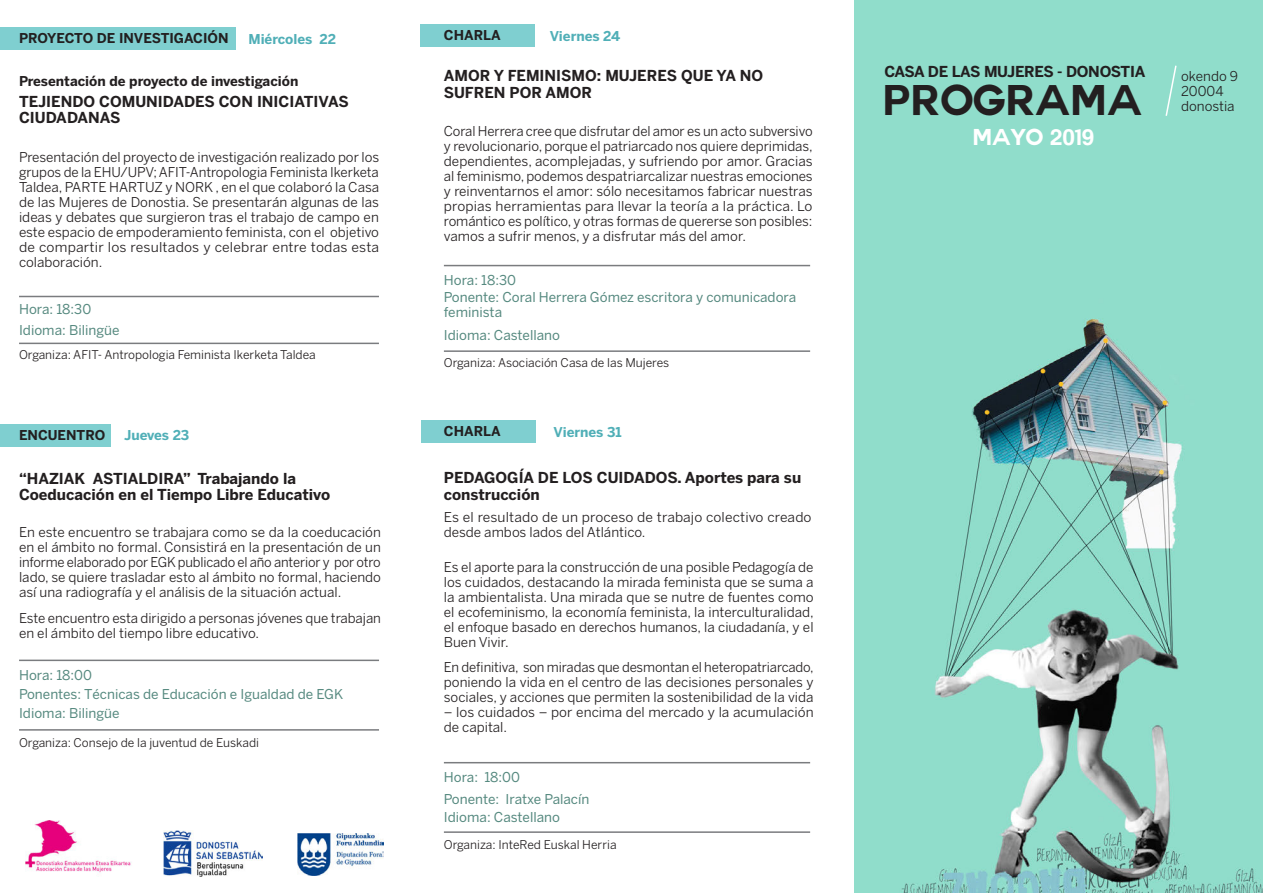
<style>
.page{position:relative;width:1263px;height:893px;background:#fff}
.page>*{position:absolute;margin:0;border:0;box-sizing:border-box;transform-origin:0 0}
.t1{font:700 42px "Couture";color:#231f20}
.t2{font:700 22.5px "Couture";color:#fff}
.t3{font:700 15px/16.5px "Benton Sans";color:#231f20}
.t4{font:700 15px "Benton Sans";letter-spacing:-.02em;color:#231f20}
.t5{font:13.5px/15px "Benton Sans";color:#231f20;text-align:justify}
.t6{font:13.5px/21.1px "Benton Sans";color:#55897f}
.t7{font:700 13.5px "Benton Sans";color:#231f20}
.t8{font:700 13.5px "Benton Sans";color:#50afb7}
.t9{font:12px "Benton Sans";color:#231f20}
</style>
<div class="page">
<img style="left:854px;top:0;width:409px;height:893px">
<img style="left:26px;top:821px;width:105px;height:52px">
<svg style="left:1164px;top:64px;width:14px;height:54px"></svg>
<img style="left:164px;top:830px;width:99px;height:46px">
<img style="left:298px;top:833px;width:85px;height:42px">
<div style="left:421px;top:421px;width:115px;height:22px;background:#7fcfd0"></div>
<div style="left:0;top:424px;width:111px;height:22px;background:#7fcfd0"></div>
<hr style="left:444px;top:762px;width:366px;height:1px;background:#7a7c7f">
<hr style="left:444px;top:831px;width:366px;height:2px;background:#7a7c7f">
<hr style="left:19px;top:660px;width:360px;height:1px;background:#7a7c7f">
<hr style="left:19px;top:729px;width:360px;height:2px;background:#7a7c7f">
<div style="left:420px;top:24px;width:115px;height:23px;background:#7fcfd0"></div>
<hr style="left:444px;top:265px;width:366px;height:1px;background:#7a7c7f">
<hr style="left:444px;top:350px;width:366px;height:2px;background:#7a7c7f">
<div style="left:0;top:28px;width:235px;height:22px;background:#7fcfd0"></div>
<hr style="left:19px;top:296px;width:360px;height:1px;background:#7a7c7f">
<hr style="left:19px;top:343px;width:360px;height:1px;background:#7a7c7f">
<p class="t7" style="left:19px;top:30px;width:211px">PROYECTO DE INVESTIGACIÓN</p>
<p class="t8" style="left:248px;top:31px;width:89px">Miércoles 22</p>
<p class="t7" style="left:19px;top:73px;width:281px">Presentación de proyecto de investigación</p>
<p class="t3" style="left:19px;top:93px;width:331px">TEJIENDO COMUNIDADES CON INICIATIVAS<br>CIUDADANAS</p>
<p class="t5" style="left:19px;top:150px;width:362px">Presentación del proyecto de investigación realizado por los grupos de la EHU/UPV; AFIT-Antropologia Feminista Ikerketa Taldea, PARTE HARTUZ y NORK , en el que colaboró la Casa de las Mujeres de Donostia. Se presentarán algunas de las ideas y debates que surgieron tras el trabajo de campo en este espacio de empoderamiento feminista, con el objetivo de compartir los resultados y celebrar entre todas esta colaboración.</p>
<p class="t6" style="left:19px;top:299px;width:102px;line-height:20.5px">Hora: 18:30<br>Idioma: Bilingüe</p>
<p class="t9" style="left:19px;top:347px;width:298px">Organiza: AFIT- Antropologia Feminista Ikerketa Taldea</p>
<p class="t7" style="left:444px;top:27px;width:58px">CHARLA</p>
<p class="t8" style="left:550px;top:28px;width:72px">Viernes 24</p>
<p class="t3" style="left:444px;top:67px;width:321px">AMOR Y FEMINISMO: MUJERES QUE YA NO<br>SUFREN POR AMOR</p>
<p class="t5" style="left:444px;top:123px;width:370px">Coral Herrera cree que disfrutar del amor es un acto subversivo y revolucionario, porque el patriarcado nos quiere deprimidas, dependientes, acomplejadas, y sufriendo por amor. Gracias al feminismo, podemos despatriarcalizar nuestras emociones y reinventarnos el amor: sólo necesitamos fabricar nuestras propias herramientas para llevar la teoría a la práctica. Lo romántico es político, y otras formas de quererse son posibles: vamos a sufrir menos, y a disfrutar más del amor.</p>
<p class="t6" style="left:444px;top:269px;width:74px">Hora: 18:30</p>
<p class="t6" style="left:444px;top:290px;width:354px;line-height:15px">Ponente: Coral Herrera Gómez escritora y comunicadora feminista</p>
<p class="t6" style="left:444px;top:325px;width:118px">Idioma: Castellano</p>
<p class="t9" style="left:444px;top:356px;width:227px">Organiza: Asociación Casa de las Mujeres</p>
<p class="t7" style="left:19px;top:427px;width:88px">ENCUENTRO</p>
<p class="t8" style="left:124px;top:427px;width:67px">Jueves 23</p>
<p class="t7" style="left:444px;top:423px;width:58px">CHARLA</p>
<p class="t8" style="left:553px;top:424px;width:70px">Viernes 31</p>
<p class="t3" style="left:19px;top:470px;width:313px">“HAZIAK ASTIALDIRA” Trabajando la<br>Coeducación en el Tiempo Libre Educativo</p>
<p class="t3" style="left:444px;top:469px;width:359px">PEDAGOGÍA DE LOS CUIDADOS. Aportes para su construcción</p>
<p class="t5" style="left:444px;top:510px;width:369px">Es el resultado de un proceso de trabajo colectivo creado</p>
<p class="t5" style="left:19px;top:524px;width:363px">En este encuentro se trabajara como se da la coeducación</p>
<p class="t5" style="left:444px;top:525px;width:203px">desde ambos lados del Atlántico.</p>
<p class="t5" style="left:19px;top:539px;width:363px">en el ámbito no formal. Consistirá en la presentación de un informe elaborado por EGK publicado el año anterior y por otro lado, se quiere trasladar esto al ámbito no formal, haciendo así una radiografía y el análisis de la situación actual.</p>
<p class="t5" style="left:444px;top:559px;width:371px">Es el aporte para la construcción de una posible Pedagogía de los cuidados, destacando la mirada feminista que se suma a la ambientalista. Una mirada que se nutre de fuentes como el ecofeminismo, la economía feminista, la interculturalidad, el enfoque basado en derechos humanos, la ciudadanía, y el Buen Vivir.</p>
<p class="t5" style="left:444px;top:660px;width:371px">En definitiva, son miradas que desmontan el heteropatriarcado, poniendo la vida en el centro de las decisiones personales y sociales, y acciones que permiten la sostenibilidad de la vida</p>
<p class="t5" style="left:444px;top:705px;width:371px">– los cuidados – por encima del mercado y la acumulación de capital.</p>
<p class="t5" style="left:19px;top:611px;width:363px">Este encuentro esta dirigido a personas jóvenes que trabajan en el ámbito del tiempo libre educativo.</p>
<p class="t6" style="left:19px;top:664px;width:75px">Hora: 18:00</p>
<p class="t6" style="left:19px;top:683px;width:326px">Ponentes: Técnicas de Educación e Igualdad de EGK</p>
<p class="t6" style="left:19px;top:702px;width:102px">Idioma: Bilingüe</p>
<p class="t9" style="left:19px;top:736px;width:242px">Organiza: Consejo de la juventud de Euskadi</p>
<p class="t6" style="left:444px;top:767px;width:147px">Hora: 18:00<br>Ponente: Iratxe Palacín</p>
<p class="t9" style="left:444px;top:837px;width:174px">Organiza: InteRed Euskal Herria</p>
<p class="t6" style="left:444px;top:806px;width:118px">Idioma: Castellano</p>
<p class="t4" style="left:884px;top:62px;width:262px">CASA DE LAS MUJERES - DONOSTIA</p>
<h1 class="t1" style="left:882px;top:80px;width:261px">PROGRAMA</h1>
<h2 class="t2" style="left:972px;top:127px;width:124px">MAYO 2019</h2>
<p class="t5" style="left:1181px;top:69px;width:58px;text-align:left">okendo 9<br>20004 donostia</p>
</div>
